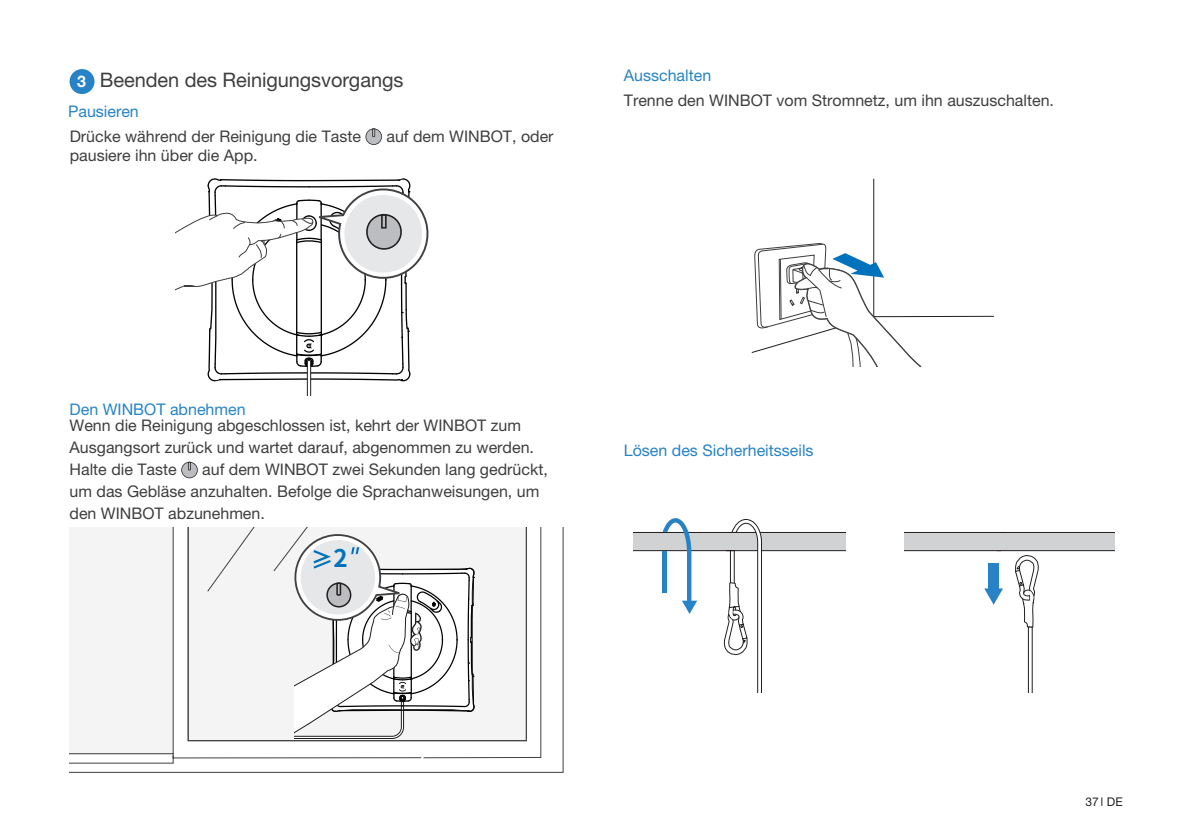
<style>
.page{position:relative;width:1191px;height:840px;background:#fff}
.page>*{position:absolute;margin:0;border:0;box-sizing:border-box;transform-origin:0 0}
.t1{font:700 24.2px "Source Han Sans CN";color:#0072bc}
.t2{font:20px "Helvetica Neue LT Std";letter-spacing:-.005em;color:#3e3e3f}
.t3{font:16px/22.2px "Helvetica Neue LT Std";color:#3e3e3f}
.t4{font:16px "Helvetica Neue LT Std";color:#2783c5}
.t5{font:12px "Helvetica Neue LT Std";color:#231f20}
.s1{font-weight:700;font-size:16px;color:#fff}
</style>
<div class="page">
<svg style="left:751px;top:178px;width:243px;height:175px"></svg>
<svg style="left:754px;top:243px;width:168px;height:123px"></svg>
<svg style="left:634px;top:518px;width:211px;height:174px"></svg>
<div style="left:730px;top:550px;width:4px;height:33px;border:1px solid #231f20"></div>
<svg style="left:904px;top:532px;width:210px;height:160px"></svg>
<div style="left:70px;top:69px;width:24px;height:25px;background:#2783c5;border-radius:50%"></div>
<svg style="left:365px;top:128px;width:17px;height:17px"></svg>
<svg style="left:175px;top:178px;width:254px;height:217px"></svg>
<div style="left:367px;top:214px;width:34px;height:35px;background:#bcbdc0;border-radius:50%"></div>
<div style="left:366px;top:214px;width:36px;height:35px;border:2px solid #231f20;border-radius:50%"></div>
<div style="left:381px;top:214px;width:5px;height:14px;border:2px solid #231f20"></div>
<svg style="left:70px;top:527px;width:493px;height:245px"></svg>
<svg style="left:70px;top:527px;width:472px;height:236px"></svg>
<div style="left:188px;top:527px;width:338px;height:213px;background:#f4f4f4"></div>
<svg style="left:290px;top:529px;width:185px;height:221px"></svg>
<svg style="left:181px;top:461px;width:17px;height:17px"></svg>
<p class="t2" style="left:77px;top:68px;width:328px"><span class="s1">3</span> Beenden des Reinigungsvorgangs</p>
<p class="t3" style="left:70px;top:125px;width:293px">Drücke während der Reinigung die Taste</p>
<p class="t3" style="left:386px;top:125px;width:169px">auf dem WINBOT, oder</p>
<p class="t3" style="left:70px;top:144px;width:189px">pausiere ihn über die App.</p>
<p class="t4" style="left:68px;top:102px;width:72px">Pausieren</p>
<p class="t4" style="left:624px;top:66px;width:89px">Ausschalten</p>
<p class="t3" style="left:624px;top:89px;width:432px">Trenne den WINBOT vom Stromnetz, um ihn auszuschalten.</p>
<p class="t4" style="left:70px;top:399px;width:178px">Den WINBOT abnehmen</p>
<p class="t3" style="left:70px;top:414px;width:466px">Wenn die Reinigung abgeschlossen ist, kehrt der WINBOT zum<br>Ausgangsort zurück und wartet darauf, abgenommen zu werden.<br>Halte die Taste</p>
<p class="t3" style="left:70px;top:458px;width:480px;text-indent:133px">auf dem WINBOT zwei Sekunden lang gedrückt, um das Gebläse anzuhalten. Befolge die Sprachanweisungen, um den WINBOT abzunehmen.</p>
<h1 class="t1" style="left:333px;top:543px;width:16px">2</h1>
<p class="t4" style="left:624px;top:440px;width:191px">Lösen des Sicherheitsseils</p>
<p class="t5" style="left:1085px;top:794px;width:39px">37 DE</p>
</div>
